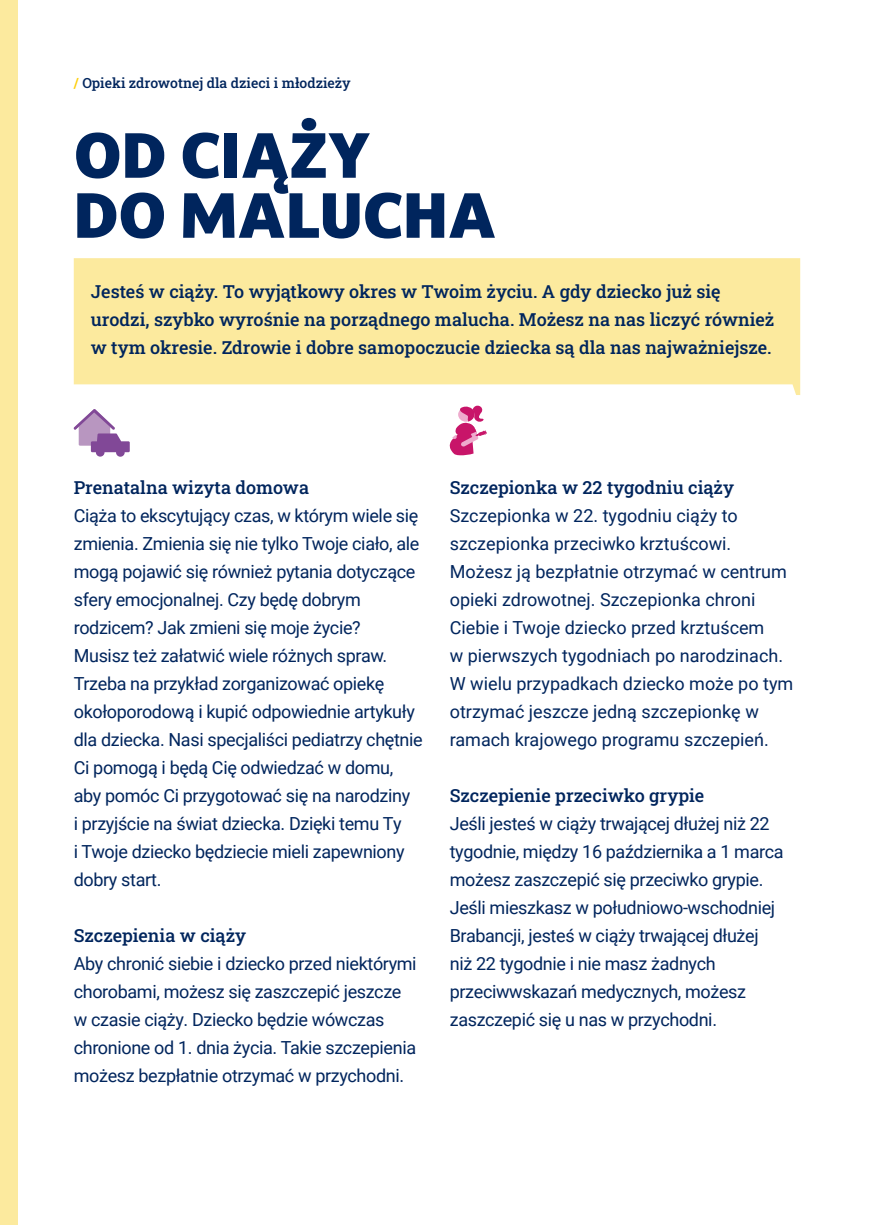
<style>
.page{position:relative;width:874px;height:1225px;background:#fff}
.page>*{position:absolute;margin:0;border:0;box-sizing:border-box;transform-origin:0 0}
.t1{font:900 60px/60px "Darkmode Darkmode Off";color:#00255d}
.t2{font:18px/28px "Roboto";letter-spacing:-.02em;color:#00255d}
.t3{font:18px/28px "Roboto";color:#00255d}
.t4{font:500 18px/28px "Roboto Slab";color:#00255d}
.t5{font:500 14px "Roboto Slab";color:#00255d}
.s1{font-weight:700;color:#fece08}
</style>
<div class="page">
<div style="left:0;top:0;width:17px;height:1225px;background:#fcea9e"></div>
<svg style="left:74px;top:409px;width:56px;height:48px"></svg>
<svg style="left:74px;top:258px;width:725px;height:137px;background:#fceba5"></svg>
<svg style="left:449px;top:405px;width:37px;height:50px"></svg>
<p class="t5" style="left:74px;top:74px;width:278px"><span class="s1">/</span> Opieki zdrowotnej dla dzieci i młodzieży</p>
<h1 class="t1" style="left:74px;top:124px;width:424px">OD CIĄŻY<br>DO MALUCHA</h1>
<p class="t4" style="left:91px;top:277px;width:684px">Jesteś w ciąży. To wyjątkowy okres w Twoim życiu. A gdy dziecko już się urodzi, szybko wyrośnie na porządnego malucha. Możesz na nas liczyć również w tym okresie. Zdrowie i dobre samopoczucie dziecka są dla nas najważniejsze.</p>
<p class="t4" style="left:74px;top:473px;width:237px">Prenatalna wizyta domowa</p>
<p class="t2" style="left:74px;top:501px;width:350px">Ciąża to ekscytujący czas, w którym wiele się zmienia. Zmienia się nie tylko Twoje ciało, ale mogą pojawić się również pytania dotyczące sfery emocjonalnej. Czy będę dobrym rodzicem? Jak zmieni się moje życie?<br>Musisz też załatwić wiele różnych spraw.<br>Trzeba na przykład zorganizować opiekę okołoporodową i kupić odpowiednie artykuły dla dziecka. Nasi specjaliści pediatrzy chętnie Ci pomogą i będą Cię odwiedzać w domu, aby pomóc Ci przygotować się na narodziny<br>i przyjście na świat dziecka. Dzięki temu Ty<br>i Twoje dziecko będziecie mieli zapewniony dobry start.</p>
<p class="t4" style="left:74px;top:921px;width:174px">Szczepienia w ciąży</p>
<p class="t2" style="left:74px;top:949px;width:344px">Aby chronić siebie i dziecko przed niektórymi chorobami, możesz się zaszczepić jeszcze w czasie ciąży. Dziecko będzie wówczas chronione od 1. dnia życia. Takie szczepienia możesz bezpłatnie otrzymać w przychodni.</p>
<p class="t4" style="left:449px;top:473px;width:285px">Szczepionka w 22 tygodniu ciąży</p>
<p class="t3" style="left:449px;top:501px;width:345px">Szczepionka w 22. tygodniu ciąży to szczepionka przeciwko krztuścowi.<br>Możesz ją bezpłatnie otrzymać w centrum opieki zdrowotnej. Szczepionka chroni Ciebie i Twoje dziecko przed krztuścem<br>w pierwszych tygodniach po narodzinach.<br>W wielu przypadkach dziecko może po tym otrzymać jeszcze jedną szczepionkę w ramach krajowego programu szczepień.</p>
<p class="t4" style="left:449px;top:781px;width:256px">Szczepienie przeciwko grypie</p>
<p class="t2" style="left:449px;top:809px;width:335px">Jeśli jesteś w ciąży trwającej dłużej niż 22 tygodnie, między 16 października a 1 marca możesz zaszczepić się przeciwko grypie.<br>Jeśli mieszkasz w południowo-wschodniej Brabancji, jesteś w ciąży trwającej dłużej niż 22 tygodnie i nie masz żadnych przeciwwskazań medycznych, możesz zaszczepić się u nas w przychodni.</p>
</div>
